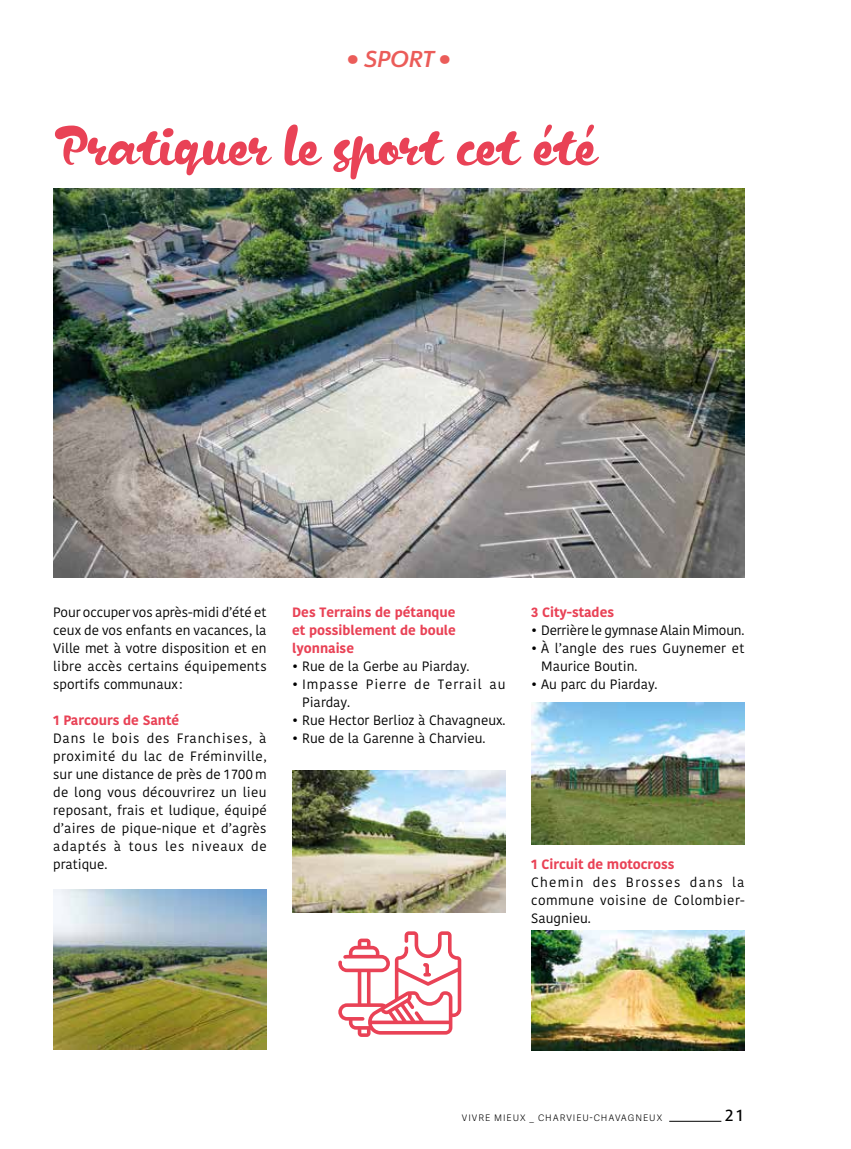
<style>
.page{position:relative;width:851px;height:1149px;background:#fff}
.page>*{position:absolute;margin:0;border:0;box-sizing:border-box;transform-origin:0 0}
.t1{font:54px "Kapelka New";letter-spacing:-.02em;color:#e94256}
.t2{font:italic 600 22.5px "URW Form";color:#eb5c59}
.t3{font:500 15.75px "URW Form";color:#000}
.t4{font:13.5px/18px "Kohinoor Devanagari";color:#000;text-align:justify}
.t5{font:700 13.5px/18px "Kohinoor Devanagari";color:#e94256;text-align:justify}
.t6{font:13.5px/18px "Kohinoor Devanagari";letter-spacing:.065em;color:#000}
.t7{font:300 9px "Adelle Sans";letter-spacing:.11em;color:#000}
.s1{font-weight:800;font-style:normal}
</style>
<div class="page">
<hr style="left:669px;top:1120px;width:52px;height:1px;background:#000">
<img style="left:53px;top:889px;width:213px;height:159px">
<img style="left:292px;top:770px;width:213px;height:142px">
<img style="left:531px;top:702px;width:213px;height:142px">
<img style="left:531px;top:930px;width:213px;height:119px">
<img style="left:53px;top:188px;width:691px;height:389px">
<svg style="left:338px;top:931px;width:123px;height:105px"></svg>
<h2 class="t2" style="left:346px;top:44px;width:106px"><span class="s1">•</span> SPORT <span class="s1">•</span></h2>
<h1 class="t1" style="left:53px;top:109px;width:543px">Pratiquer le sport cet été</h1>
<p class="t4" style="left:53px;top:603px;width:215px">Pour occuper vos après-midi d’été et ceux de vos enfants en vacances, la Ville met à votre disposition et en libre accès certains équipements sportifs communaux :</p>
<p class="t5" style="left:53px;top:711px;width:127px">1 Parcours de Santé</p>
<p class="t4" style="left:53px;top:729px;width:215px">Dans le bois des Franchises, à proximité du lac de Fréminville, sur une distance de près de 1 700m de long vous découvrirez un lieu reposant, frais et ludique, équipé d’aires de pique-nique et d’agrès adaptés à tous les niveaux de pratique.</p>
<p class="t5" style="left:292px;top:603px;width:165px">Des Terrains de pétanque et possiblement de boule lyonnaise</p>
<p class="t4" style="left:292px;top:657px;width:179px">• Rue de la Gerbe au Piarday.</p>
<p class="t6" style="left:302px;top:675px;width:205px;text-indent:-10px">• Impasse Pierre de Terrail au<br>Piarday.</p>
<p class="t4" style="left:292px;top:711px;width:215px">• Rue Hector Berlioz à Chavagneux.</p>
<p class="t4" style="left:292px;top:729px;width:195px">• Rue de la Garenne à Charvieu.</p>
<p class="t5" style="left:531px;top:603px;width:84px">3 City-stades</p>
<p class="t4" style="left:531px;top:621px;width:215px">• Derrière le gymnase Alain Mimoun.</p>
<p class="t4" style="left:541px;top:639px;width:205px;text-indent:-10px">• À l’angle des rues Guynemer et<br>Maurice Boutin.</p>
<p class="t4" style="left:531px;top:675px;width:128px">• Au parc du Piarday.</p>
<p class="t5" style="left:531px;top:855px;width:145px">1 Circuit de motocross</p>
<p class="t4" style="left:531px;top:873px;width:215px">Chemin des Brosses dans la commune voisine de Colombier-Saugnieu.</p>
<p class="t7" style="left:462px;top:1112px;width:202px">VIVRE MIEUX _ CHARVIEU-CHAVAGNEUX</p>
<p class="t3" style="left:725px;top:1104px;width:21px">21</p>
</div>
